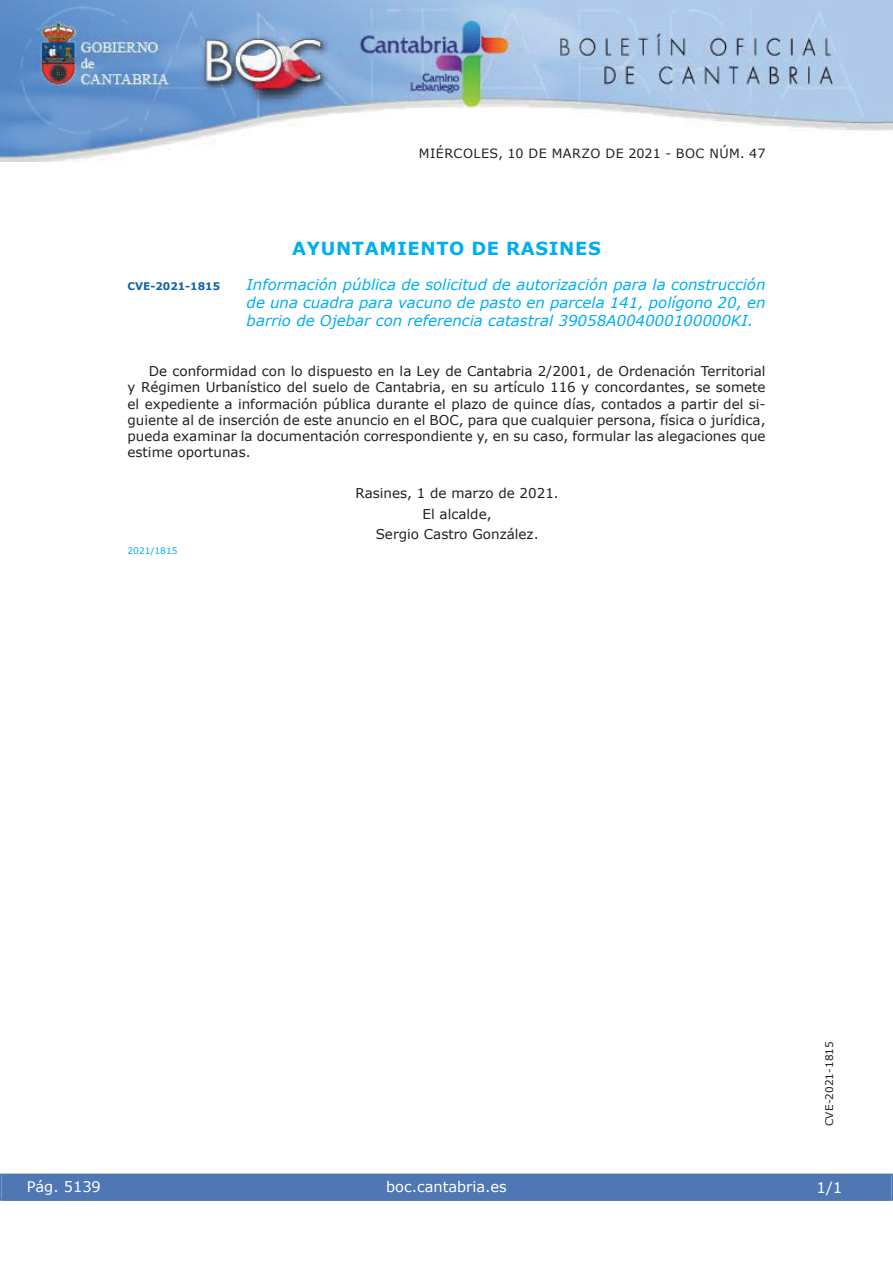
<style>
.page{position:relative;width:893px;height:1263px;background:#fff}
.page>*{position:absolute;margin:0;border:0;box-sizing:border-box;transform-origin:0 0}
.t1{font:700 18px "Verdana";letter-spacing:.035em;color:#00aeef}
.t2{font:italic 15px/18px "Verdana";color:#00aeef;text-align:justify}
.t3{font:15px "Verdana";color:#fff}
.t4{font:14.55px "Verdana";color:#fff}
.t5{font:13.5px/16.2px "Verdana";color:#231f20;text-align:justify}
.t6{font:12.75px "Verdana";letter-spacing:.035em;color:#231f20}
.t7{font:10.5px "Verdana";color:#231f20}
.t8{font:700 10.5px "Verdana";color:#1263a9}
.t9{font:9px "Verdana";color:#00aeef}
</style>
<div class="page">
<img style="left:0;top:0;width:893px;height:161px">
<div style="left:1px;top:1174px;width:890px;height:27px;background:#4f77b3"></div>
<div style="left:0;top:1174px;width:893px;height:27px;border:1px solid #4f77b3"></div>
<p class="t6" style="left:419px;top:145px;width:348px">MIÉRCOLES, 10 DE MARZO DE 2021 - BOC NÚM. 47</p>
<h1 class="t1" style="left:292px;top:237px;width:310px">AYUNTAMIENTO DE RASINES</h1>
<p class="t8" style="left:128px;top:279px;width:94px">CVE-2021-1815</p>
<p class="t2" style="left:247px;top:275px;width:520px">Información pública de solicitud de autorización para la construcción de una cuadra para vacuno de pasto en parcela 141, polígono 20, en barrio de Ojebar con referencia catastral 39058A004000100000KI.</p>
<p class="t5" style="left:128px;top:363px;width:640px;text-indent:21px">De conformidad con lo dispuesto en la Ley de Cantabria 2/2001, de Ordenación Territorial y Régimen Urbanístico del suelo de Cantabria, en su artículo 116 y concordantes, se somete el expediente a información pública durante el plazo de quince días, contados a partir del si&shy;guiente al de inserción de este anuncio en el BOC, para que cualquier persona, física o jurídica, pueda examinar la documentación correspondiente y, en su caso, formular las alegaciones que estime oportunas.</p>
<p class="t5" style="left:356px;top:483px;width:205px;line-height:20.4px;text-align:center">Rasines, 1 de marzo de 2021.<br>El alcalde,<br>Sergio Castro González.</p>
<p class="t9" style="left:128px;top:545px;width:51px">2021/1815</p>
<p class="t4" style="left:27px;top:1177px;width:76px">Pág. 5139</p>
<p class="t4" style="left:386px;top:1178px;width:122px">boc.cantabria.es</p>
<p class="t7" style="left:823px;top:1126px;width:87px;rotate:-90deg">CVE-2021-1815</p>
<p class="t3" style="left:816px;top:1178px;width:27px">1/1</p>
</div>
